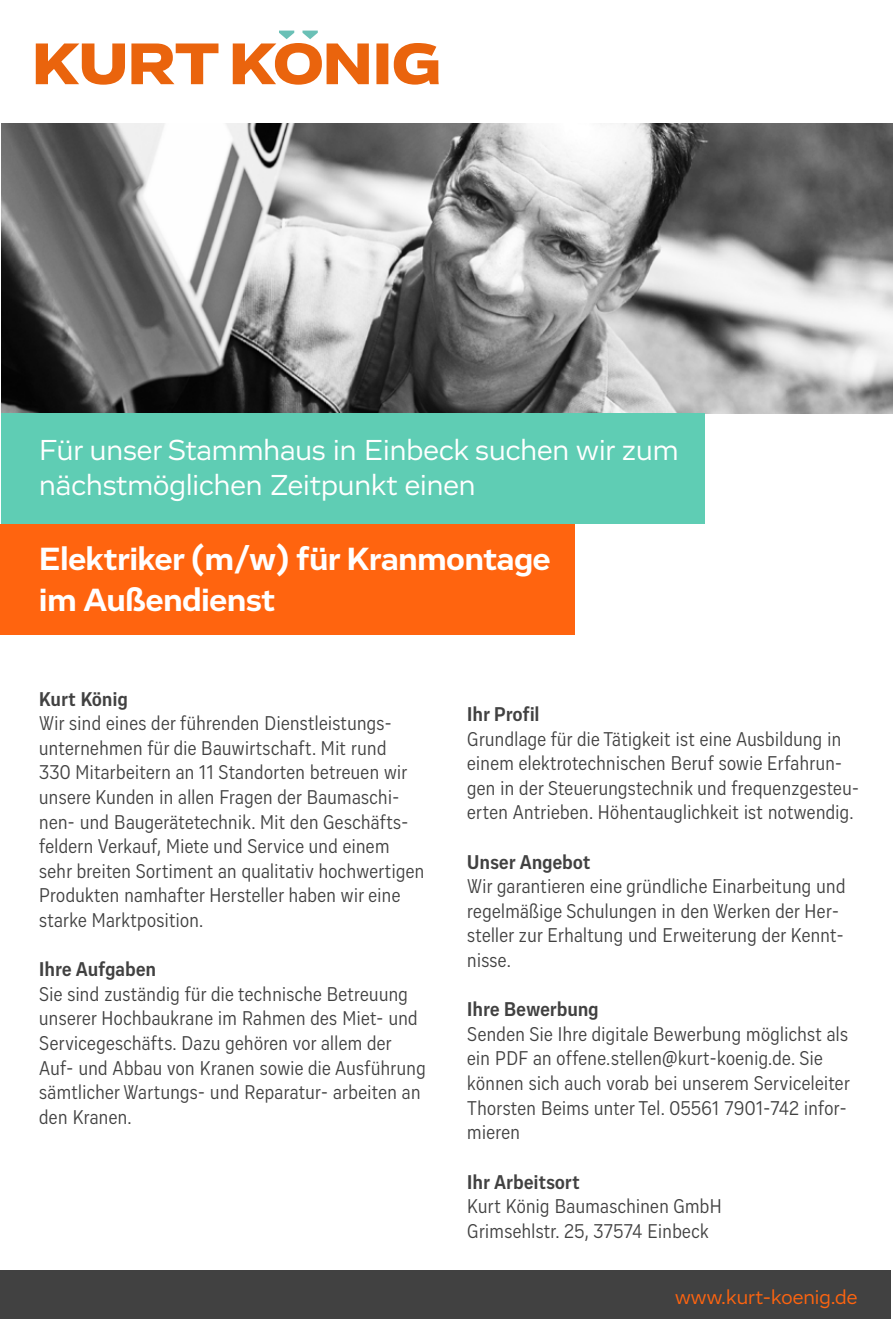
<style>
.page{position:relative;width:893px;height:1319px;background:#fff}
.page>*{position:absolute;margin:0;border:0;box-sizing:border-box;transform-origin:0 0}
.t1{font:700 33px/41px "Vito";color:#fff}
.t2{font:29.7px/35.7px "Vito";color:#fff}
.t3{font:20.55px/24.6px "Vito Condensed";letter-spacing:.02em;color:#414141}
.t4{font:700 20.55px "Vito Condensed";letter-spacing:.02em;color:#414141}
.t5{font:20.55px "Vito";color:#ff640f}
</style>
<div class="page">
<img style="left:1px;top:123px;width:892px;height:290px">
<div style="left:0;top:1270px;width:891px;height:48px;background:#414141"></div>
<svg style="left:36px;top:31px;width:403px;height:54px"></svg>
<div style="left:1px;top:413px;width:703px;height:111px;background:#5fcdb4"></div>
<div style="left:0;top:524px;width:575px;height:111px;background:#ff640f"></div>
<h2 class="t2" style="left:39px;top:431px;width:641px">Für unser Stammhaus in Einbeck suchen wir zum nächstmöglichen Zeitpunkt einen</h2>
<h1 class="t1" style="left:39px;top:538px;width:513px">Elektriker (m/w) für Kranmontage im Außendienst</h1>
<p class="t4" style="left:39px;top:686px;width:90px">Kurt König</p>
<p class="t3" style="left:39px;top:710px;width:386px">Wir sind eines der führenden Dienstleistungs&shy;unternehmen für die Bauwirtschaft. Mit rund<br>330 Mitarbeitern an 11 Standorten betreuen wir unsere Kunden in allen Fragen der Baumaschi&shy;nen- und Baugerätetechnik. Mit den Geschäfts&shy;feldern Verkauf, Miete und Service und einem sehr breiten Sortiment an qualitativ hochwertigen Produkten namhafter Hersteller haben wir eine starke Marktposition.</p>
<p class="t4" style="left:39px;top:956px;width:118px">Ihre Aufgaben</p>
<p class="t3" style="left:39px;top:981px;width:388px">Sie sind zuständig für die technische Betreuung unserer Hochbaukrane im Rahmen des Miet- und Servicegeschäfts. Dazu gehören vor allem der Auf- und Abbau von Kranen sowie die Ausführung sämtlicher Wartungs- und Reparatur- arbeiten an den Kranen.</p>
<p class="t4" style="left:467px;top:701px;width:74px">Ihr Profil</p>
<p class="t3" style="left:467px;top:726px;width:393px">Grundlage für die Tätigkeit ist eine Ausbildung in einem elektrotechnischen Beruf sowie Erfahrun&shy;gen in der Steuerungstechnik und frequenzgesteu&shy;erten Antrieben. Höhentauglichkeit ist notwendig.</p>
<p class="t4" style="left:467px;top:849px;width:124px">Unser Angebot</p>
<p class="t3" style="left:467px;top:873px;width:380px">Wir garantieren eine gründliche Einarbeitung und regelmäßige Schulungen in den Werken der Her&shy;steller zur Erhaltung und Erweiterung der Kennt&shy;nisse.</p>
<p class="t4" style="left:467px;top:996px;width:133px">Ihre Bewerbung</p>
<p class="t3" style="left:467px;top:1021px;width:384px">Senden Sie Ihre digitale Bewerbung möglichst als ein PDF an offene.stellen@kurt-koenig.de. Sie können sich auch vorab bei unserem Serviceleiter Thorsten Beims unter Tel. 05561 7901-742 infor&shy;mieren</p>
<p class="t4" style="left:467px;top:1169px;width:114px">Ihr Arbeitsort</p>
<p class="t3" style="left:467px;top:1193px;width:256px">Kurt König Baumaschinen GmbH<br>Grimsehlstr. 25, 37574 Einbeck</p>
<p class="t5" style="left:675px;top:1284px;width:184px">www.kurt-koenig.de</p>
</div>
